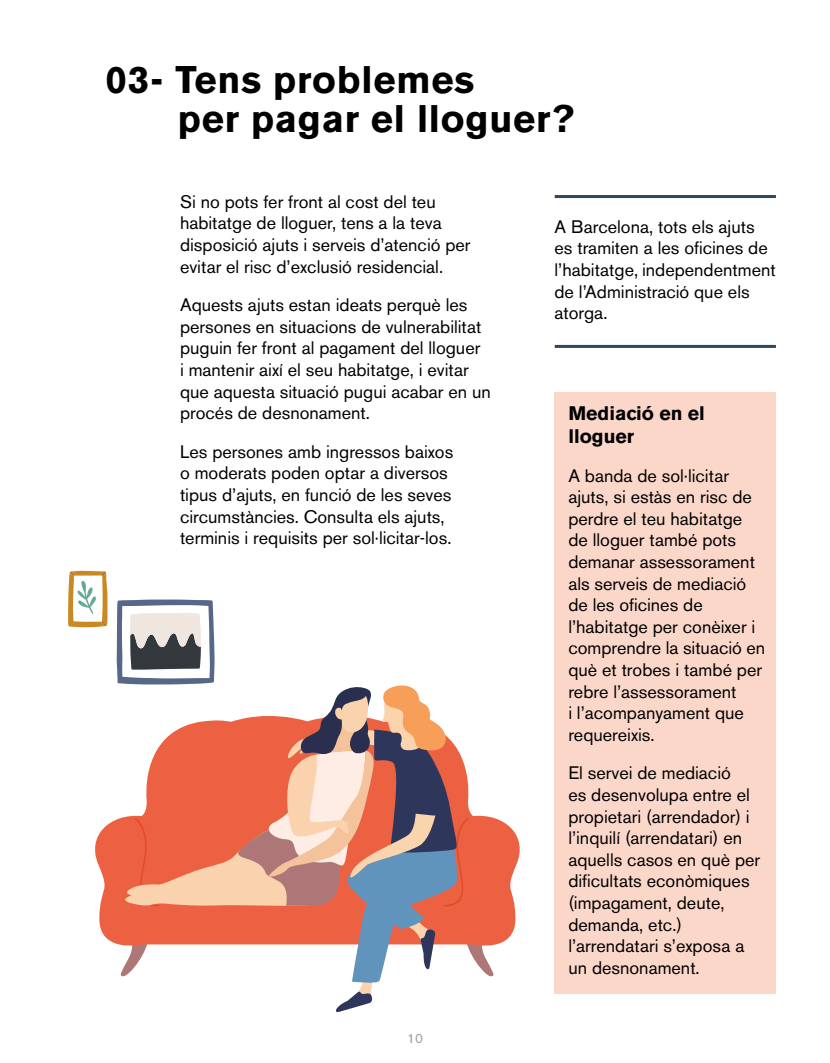
<style>
.page{position:relative;width:830px;height:1063px;background:#fff}
.page>*{position:absolute;margin:0;border:0;box-sizing:border-box;transform-origin:0 0}
.H1_TITOLS{font:700 38.1px/38.8px "Akzidenz Grotesk BE";letter-spacing:.02em;color:#000}
.H3_TITOLETS_SECCIONS{font:700 19.5px/23.4px "Akzidenz Grotesk BE";color:#000}
.PARRAFO{font:18px/21.6px "Akzidenz Grotesk BE";color:#000}
.t1{font:13.5px "Akzidenz Grotesk BE";color:#9d9d9c}
</style>
<div class="page">
<div style="left:554px;top:392px;width:221px;height:602px;background:#fbd7ca"></div>
<hr style="left:554px;top:195px;width:221px;height:3px;background:#31475e">
<hr style="left:554px;top:345px;width:221px;height:3px;background:#31475e">
<svg style="left:68px;top:571px;width:452px;height:442px"></svg>
<h1 class="H1_TITOLS" style="left:178px;top:61px;width:398px;text-indent:-72px">03- Tens problemes<br>per pagar el lloguer?</h1>
<p class="PARRAFO" style="left:180px;top:191px;width:292px">Si no pots fer front al cost del teu habitatge de lloguer, tens a la teva disposició ajuts i serveis d’atenció per evitar el risc d’exclusió residencial.</p>
<p class="PARRAFO" style="left:180px;top:294px;width:312px">Aquests ajuts estan ideats perquè les persones en situacions de vulnerabilitat puguin fer front al pagament del lloguer<br>i mantenir així el seu habitatge, i evitar que aquesta situació pugui acabar en un procés de desnonament.</p>
<p class="PARRAFO" style="left:180px;top:441px;width:275px">Les persones amb ingressos baixos o moderats poden optar a diversos tipus d’ajuts, en funció de les seves circumstàncies. Consulta els ajuts, terminis i requisits per sol·licitar-los.</p>
<p class="t1" style="left:407px;top:1030px;width:17px">10</p>
<p class="PARRAFO" style="left:554px;top:216px;width:222px">A Barcelona, tots els ajuts es tramiten a les oficines de l’habitatge, independentment de l’Administració que els atorga.</p>
<h3 class="H3_TITOLETS_SECCIONS" style="left:568px;top:401px;width:138px">Mediació en el lloguer</h3>
<p class="PARRAFO" style="left:568px;top:465px;width:198px">A banda de sol·licitar ajuts, si estàs en risc de perdre el teu habitatge de lloguer també pots demanar assessorament als serveis de mediació de les oficines de l’habitatge per conèixer i comprendre la situació en què et trobes i també per rebre l’assessorament<br>i l’acompanyament que requereixis.</p>
<p class="PARRAFO" style="left:568px;top:762px;width:193px">El servei de mediació<br>es desenvolupa entre el propietari (arrendador) i l’inquilí (arrendatari) en aquells casos en què per dificultats econòmiques (impagament, deute, demanda, etc.) l’arrendatari s’exposa a un desnonament.</p>
</div>
